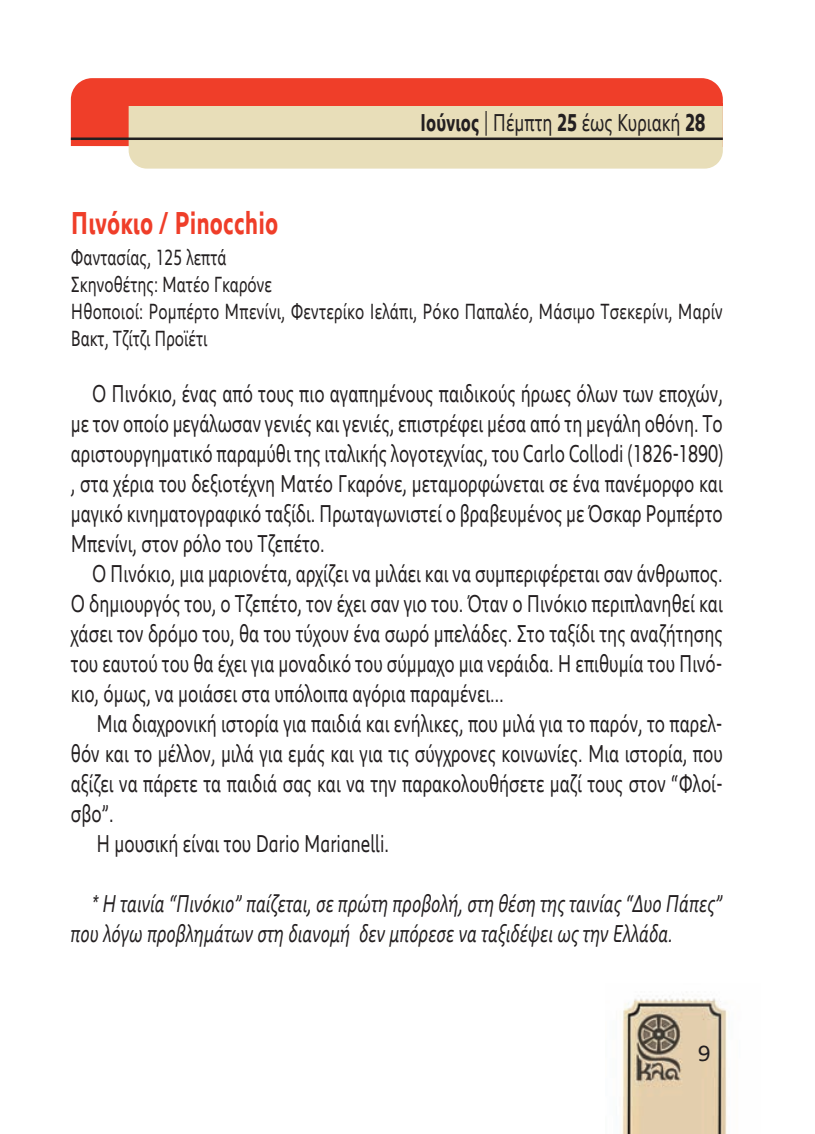
<style>
.page{position:relative;width:815px;height:1134px;background:#fff}
.page>*{position:absolute;margin:0;border:0;box-sizing:border-box;transform-origin:0 0}
.t1{font:700 32.5px "Peugeot";color:#ef3e29;scale:.7 1}
.t2{font:25px/30px "Peugeot";color:#231f20;text-align:justify;scale:.7 1}
.t3{font:italic 25px/30px "Peugeot";color:#231f20;scale:.7 1}
.t4{font:22.5px/27px "Peugeot";letter-spacing:.01em;color:#231f20;scale:.7 1}
.t5{font:22.5px "Peugeot";letter-spacing:.01em;color:#231f20}
.s1{font-weight:700}
</style>
<div class="page">
<div style="left:71px;top:78px;width:652px;height:69px;background:#ef3e29"></div>
<div style="left:129px;top:106px;width:594px;height:63px;background:#e8deb9"></div>
<img style="left:620px;top:996px;width:108px;height:138px">
<hr style="left:71px;top:138px;width:652px;height:2px;background:#231f20">
<hr style="left:114px;top:103px;width:609px;height:3px;background:#ef3e29">
<p class="t2" style="left:420px;top:110px;width:409px"><span class="s1">Ιούνιος</span> | Πέμπτη <span class="s1">25</span> έως Κυριακή <span class="s1">28</span></p>
<h1 class="t1" style="left:71px;top:212px;width:298px">Πινόκιο / Pinocchio</h1>
<p class="t4" style="left:71px;top:246px;width:933px">Φαντασίας, 125 λεπτά<br>Σκηνοθέτης: Ματέο Γκαρόνε<br>Ηθοποιοί: Ρομπέρτο Μπενίνι, Φεντερίκο Ιελάπι, Ρόκο Παπαλέο, Μάσιμο Τσεκερίνι, Μαρίν Βακτ, Τζίτζι Προϊέτι</p>
<p class="t2" style="left:71px;top:381px;width:933px;text-indent:21px">Ο Πινόκιο, ένας από τους πιο αγαπημένους παιδικούς ήρωες όλων των εποχών, με τον οποίο μεγάλωσαν γενιές και γενιές, επιστρέφει μέσα από τη μεγάλη οθόνη. Το αριστουργηματικό παραμύθι της ιταλικής λογοτεχνίας, του Carlo Collodi (1826-1890) , στα χέρια του δεξιοτέχνη Ματέο Γκαρόνε, μεταμορφώνεται σε ένα πανέμορφο και μαγικό κινηματογραφικό ταξίδι. Πρωταγωνιστεί ο βραβευμένος με Όσκαρ Ρομπέρτο Μπενίνι, στον ρόλο του Τζεπέτο.</p>
<p class="t2" style="left:71px;top:561px;width:933px;text-indent:21px">Ο Πινόκιο, μια μαριονέτα, αρχίζει να μιλάει και να συμπεριφέρεται σαν άνθρωπος.<br>Ο δημιουργός του, ο Τζεπέτο, τον έχει σαν γιο του. Όταν ο Πινόκιο περιπλανηθεί και χάσει τον δρόμο του, θα του τύχουν ένα σωρό μπελάδες. Στο ταξίδι της αναζήτησης του εαυτού του θα έχει για μοναδικό του σύμμαχο μια νεράιδα. Η επιθυμία του Πινό&shy;κιο, όμως, να μοιάσει στα υπόλοιπα αγόρια παραμένει…</p>
<p class="t2" style="left:96px;top:711px;width:896px">Μια διαχρονική ιστορία για παιδιά και ενήλικες, που μιλά για το παρόν, το παρελ-</p>
<p class="t2" style="left:71px;top:741px;width:933px">θόν και το μέλλον, μιλά για εμάς και για τις σύγχρονες κοινωνίες. Μια ιστορία, που</p>
<p class="t2" style="left:71px;top:771px;width:933px">αξίζει να πάρετε τα παιδιά σας και να την παρακολουθήσετε μαζί τους στον “Φλοί-</p>
<p class="t2" style="left:71px;top:801px;width:63px">σβο”.</p>
<p class="t2" style="left:96px;top:831px;width:419px">Η μουσική είναι του Dario Marianelli.</p>
<p class="t3" style="left:71px;top:891px;width:933px;text-indent:21px">* Η ταινία “Πινόκιο” παίζεται, σε πρώτη προβολή, στη θέση της ταινίας “Δυο Πάπες” που λόγω προβλημάτων στη διανομή δεν μπόρεσε να ταξιδέψει ως την Ελλάδα.</p>
<p class="t5" style="left:698px;top:1046px;width:15px">9</p>
</div>
